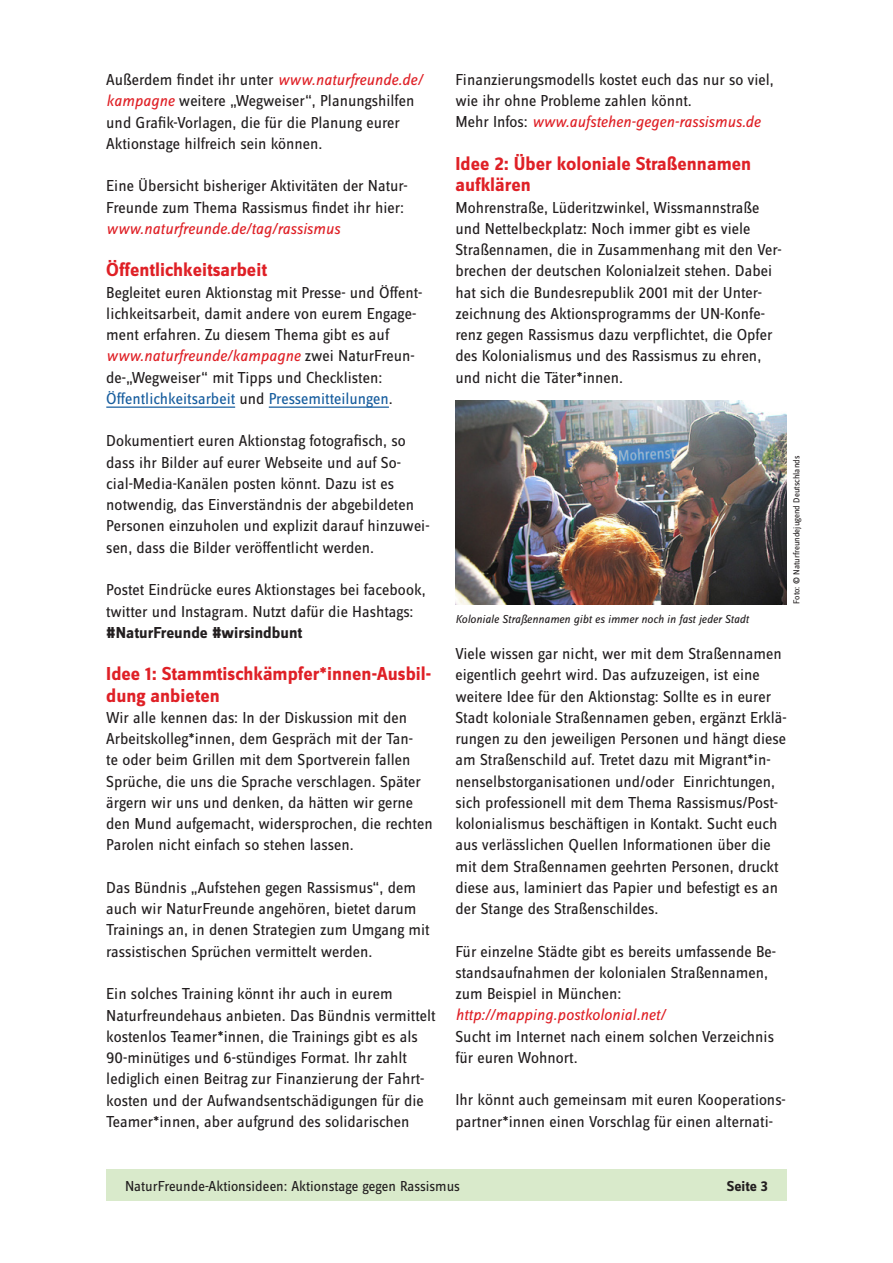
<style>
.page{position:relative;width:893px;height:1263px;background:#fff}
.page>*{position:absolute;margin:0;border:0;box-sizing:border-box;transform-origin:0 0}
.t1{font:700 19.5px/21.3px "Zine Sans Dis OT";color:#df2026}
.t2{font:16.5px/21.3px "Zine Sans Dis OT";color:#231f20}
.t3{font:italic 16.5px "Zine Sans Dis OT";color:#df2026}
.t4{font:700 16.5px "Zine Sans Dis OT";color:#231f20}
.t5{font:15px "Zine Sans Dis OT";color:#231f20}
.t6{font:700 15px "Zine Sans Dis OT";color:#231f20}
.t7{font:italic 12px "Zine Sans Dis OT";color:#231f20}
.t8{font:9px "Zine Sans Dis OT";color:#231f20}
.s1{font-style:italic;color:#df2026}
.s2{color:#175d9e}
</style>
<div class="page">
<hr style="left:106px;top:406px;width:129px;height:2px;background:#175d9e">
<hr style="left:269px;top:406px;width:120px;height:2px;background:#175d9e">
<div style="left:106px;top:1169px;width:681px;height:31px;background:#d9eacb"></div>
<img style="left:456px;top:401px;width:330px;height:203px">
<p class="t2" style="left:106px;top:70px;width:318px">Außerdem findet ihr unter <span class="s1">www.naturfreunde.de/ kampagne</span> weitere „Wegweiser“, Planungshilfen und Grafik-Vorlagen, die für die Planung eurer Aktionstage hilfreich sein können.</p>
<p class="t2" style="left:106px;top:176px;width:303px">Eine Übersicht bisheriger Aktivitäten der Natur-<br>Freunde zum Thema Rassismus findet ihr hier:</p>
<p class="t3" style="left:106px;top:221px;width:235px">www.naturfreunde.de/tag/rassismus</p>
<p class="t1" style="left:106px;top:260px;width:162px">Öffentlichkeitsarbeit</p>
<p class="t2" style="left:106px;top:282px;width:317px">Begleitet euren Aktionstag mit Presse- und Öffent&shy;lichkeitsarbeit, damit andere von eurem Engage&shy;ment erfahren. Zu diesem Thema gibt es auf <span class="s1">www.naturfreunde/kampagne</span> zwei NaturFreun&shy;de-„Wegweiser“ mit Tipps und Checklisten:<br><span class="s2">Öffentlichkeitsarbeit</span> und <span class="s2">Pressemitteilungen</span>.</p>
<p class="t2" style="left:106px;top:431px;width:325px">Dokumentiert euren Aktionstag fotografisch, so dass ihr Bilder auf eurer Webseite und auf So&shy;cial-Media-Kanälen posten könnt. Dazu ist es notwendig, das Einverständnis der abgebildeten Personen einzuholen und explizit darauf hinzuwei&shy;sen, dass die Bilder veröffentlicht werden.</p>
<p class="t2" style="left:106px;top:580px;width:321px">Postet Eindrücke eures Aktionstages bei facebook, twitter und Instagram. Nutzt dafür die Hashtags:</p>
<p class="t4" style="left:106px;top:624px;width:197px">#NaturFreunde #wirsindbunt</p>
<p class="t1" style="left:106px;top:664px;width:326px">Idee 1: Stammtischkämpfer*innen-Ausbil&shy;dung anbieten</p>
<p class="t2" style="left:106px;top:707px;width:328px">Wir alle kennen das: In der Diskussion mit den Arbeitskolleg*innen, dem Gespräch mit der Tan-<br>te oder beim Grillen mit dem Sportverein fallen Sprüche, die uns die Sprache verschlagen. Später ärgern wir uns und denken, da hätten wir gerne den Mund aufgemacht, widersprochen, die rechten Parolen nicht einfach so stehen lassen.</p>
<p class="t2" style="left:106px;top:878px;width:325px">Das Bündnis „Aufstehen gegen Rassismus“, dem auch wir NaturFreunde angehören, bietet darum Trainings an, in denen Strategien zum Umgang mit rassistischen Sprüchen vermittelt werden.</p>
<p class="t2" style="left:106px;top:984px;width:331px">Ein solches Training könnt ihr auch in eurem Naturfreundehaus anbieten. Das Bündnis vermittelt kostenlos Teamer*innen, die Trainings gibt es als 90-minütiges und 6-stündiges Format. Ihr zahlt lediglich einen Beitrag zur Finanzierung der Fahrt&shy;kosten und der Aufwandsentschädigungen für die Teamer*innen, aber aufgrund des solidarischen</p>
<p class="t2" style="left:455px;top:70px;width:320px">Finanzierungsmodells kostet euch das nur so viel, wie ihr ohne Probleme zahlen könnt.<br>Mehr Infos: <span class="s1">www.aufstehen-gegen-rassismus.de</span></p>
<p class="t1" style="left:455px;top:154px;width:297px">Idee 2: Über koloniale Straßennamen aufklären</p>
<p class="t2" style="left:455px;top:197px;width:328px">Mohrenstraße, Lüderitzwinkel, Wissmannstraße und Nettelbeckplatz: Noch immer gibt es viele Straßennamen, die in Zusammenhang mit den Ver&shy;brechen der deutschen Kolonialzeit stehen. Dabei hat sich die Bundesrepublik 2001 mit der Unter&shy;zeichnung des Aktionsprogramms der UN-Konfe&shy;renz gegen Rassismus dazu verpflichtet, die Opfer des Kolonialismus und des Rassismus zu ehren, und nicht die Täter*innen.</p>
<p class="t7" style="left:455px;top:613px;width:295px">Koloniale Straßennamen gibt es immer noch in fast jeder Stadt</p>
<p class="t8" style="left:792px;top:604px;width:149px;rotate:-90deg">Foto: © Naturfreundejugend Deutschlands</p>
<p class="t2" style="left:455px;top:644px;width:333px">Viele wissen gar nicht, wer mit dem Straßennamen eigentlich geehrt wird. Das aufzuzeigen, ist eine weitere Idee für den Aktionstag: Sollte es in eurer Stadt koloniale Straßennamen geben, ergänzt Erklä&shy;rungen zu den jeweiligen Personen und hängt diese am Straßenschild auf. Tretet dazu mit Migrant*in&shy;nenselbstorganisationen und/oder Einrichtungen, sich professionell mit dem Thema Rassismus/Post&shy;kolonialismus beschäftigen in Kontakt. Sucht euch aus verlässlichen Quellen Informationen über die mit dem Straßennamen geehrten Personen, druckt diese aus, laminiert das Papier und befestigt es an der Stange des Straßenschildes.</p>
<p class="t2" style="left:455px;top:941px;width:322px">Für einzelne Städte gibt es bereits umfassende Be&shy;standsaufnahmen der kolonialen Straßennamen, zum Beispiel in München:</p>
<p class="t3" style="left:455px;top:1007px;width:211px">http://mapping.postkolonial.net/</p>
<p class="t2" style="left:455px;top:1026px;width:320px">Sucht im Internet nach einem solchen Verzeichnis für euren Wohnort.</p>
<p class="t2" style="left:455px;top:1090px;width:332px">Ihr könnt auch gemeinsam mit euren Kooperations&shy;partner*innen einen Vorschlag für einen alternati-</p>
<p class="t5" style="left:125px;top:1178px;width:337px">NaturFreunde-Aktionsideen: Aktionstage gegen Rassismus</p>
<p class="t6" style="left:727px;top:1178px;width:42px">Seite 3</p>
</div>
